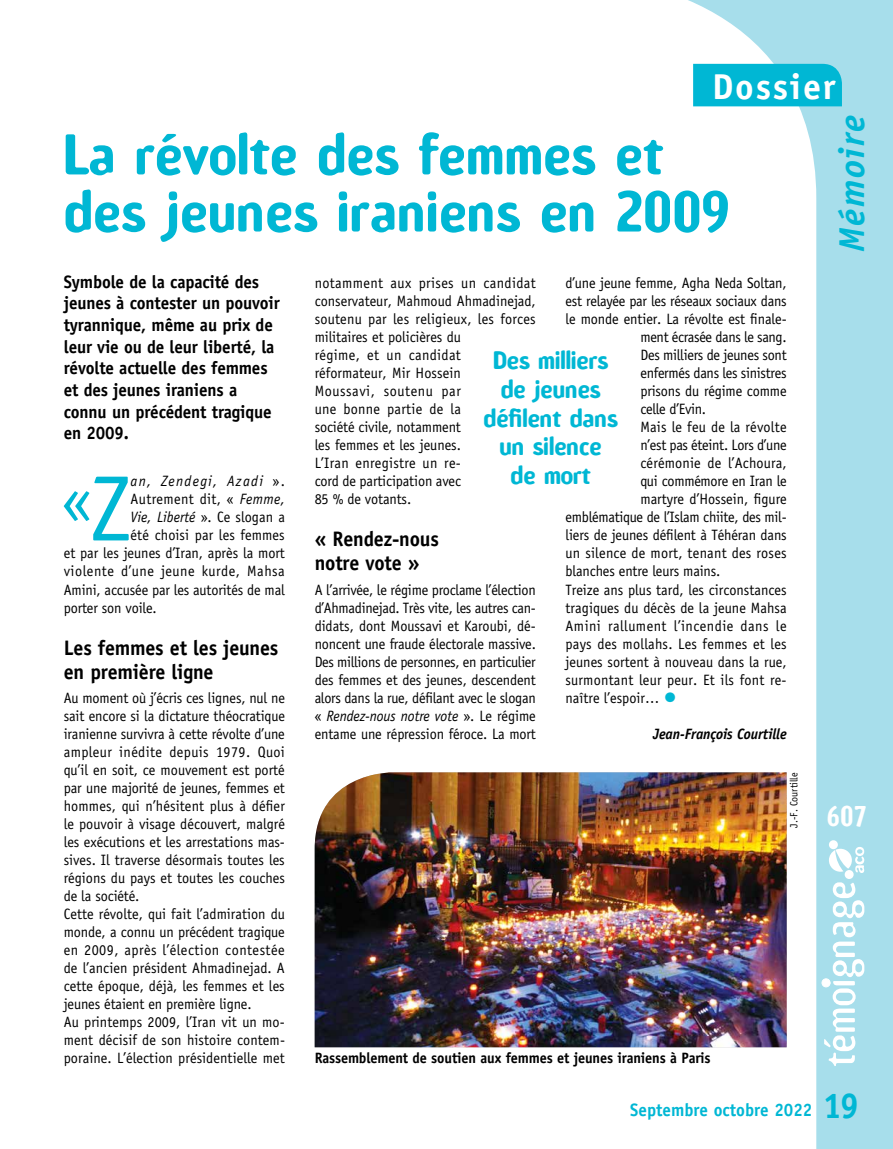
<style>
.page{position:relative;width:893px;height:1149px;background:#fff}
.page>*{position:absolute;margin:0;border:0;box-sizing:border-box;transform-origin:0 0}
.t1{font:65.1px "Officina Sans";color:#00b7d4;scale:.95 1}
.t2{font:700 54px/57px "Amoebia";letter-spacing:.01em;color:#00b7d4;scale:.95 1}
.t3{font:700 36px "Officina Sans";letter-spacing:.05em;color:#fff}
.t4{font:italic 700 36px "Officina Sans";letter-spacing:.05em;color:#00b7d4}
.t5{font:700 36px "Officina Sans";color:#00b7d4;scale:.95 1}
.t6{font:700 27px "Amoebia";color:#fff;scale:.85 1}
.t7{font:700 24px/28.8px "Amoebia";color:#00b7d4;text-align:center;scale:.95 1}
.t8{font:700 21px/24px "Officina Sans";letter-spacing:-.01em;color:#000;scale:.95 1}
.t9{font:700 18px/21.6px "Officina Sans";letter-spacing:-.01em;color:#000;scale:.95 1}
.t10{font:700 18px "Officina Sans";color:#00b7d4;scale:.95 1}
.t11{font:15px/18px "Officina Sans";color:#000;scale:.95 1}
.t12{font:15px "Officina Sans";letter-spacing:-.02em;color:#000;scale:.95 1}
.t13{font:700 15px "Officina Sans";letter-spacing:-.01em;color:#000;scale:.95 1}
.t14{font:15px "Officina Sans";letter-spacing:.03em;color:#000;scale:.95 1}
.t15{font:15px "Officina Sans";letter-spacing:.035em;color:#000;scale:.95 1}
.t16{font:italic 15px "Officina Sans";letter-spacing:.005em;color:#000;scale:.95 1}
.t17{font:15px "Officina Sans";letter-spacing:-.025em;color:#000;scale:.95 1}
.t18{font:italic 700 15px "Officina Sans";letter-spacing:-.01em;color:#000;scale:.95 1}
.t19{font:15px "Officina Sans";letter-spacing:.025em;color:#000;scale:.95 1}
.t20{font:italic 15px "Officina Sans";letter-spacing:.09em;color:#000;scale:.95 1}
.t21{font:10.5px "Officina Sans";color:#000;scale:.95 1}
.s1{font-size:93px}
.s2{font-style:normal}
.s3{font-size:27px;color:#00b7d4}
.s4{font-style:italic}
</style>
<div class="page">
<svg style="left:575px;top:0;width:318px;height:1148px"></svg>
<svg style="left:824px;top:882px;width:40px;height:183px"></svg>
<div style="left:845px;top:869px;width:9px;height:9px;border:2px solid #fff;border-radius:50%"></div>
<div style="left:829px;top:840px;width:9px;height:8px;border:2px solid #fff;border-radius:50%"></div>
<div style="left:846px;top:870px;width:7px;height:7px;background:#fff;border-radius:50%"></div>
<div style="left:830px;top:841px;width:7px;height:7px;background:#fff;border-radius:50%"></div>
<svg style="left:829px;top:846px;width:35px;height:26px"></svg>
<div style="left:822px;top:978px;width:8px;height:8px;background:#fff;border-radius:50%"></div>
<div style="left:821px;top:978px;width:9px;height:9px;border:1px solid #fff;border-radius:50%"></div>
<div style="left:693px;top:64px;width:149px;height:42px;background:#00b7d4"></div>
<img style="left:315px;top:772px;width:472px;height:274px">
<h3 class="t3" style="left:712px;top:64px;width:125px">Dossier</h3>
<h2 class="t2" style="left:64px;top:127px;width:702px">La révolte des femmes et des jeunes iraniens en 2009</h2>
<p class="t9" style="left:64px;top:270px;width:229px">Symbole de la capacité des jeunes à contester un pouvoir tyrannique, même au prix de leur vie ou de leur liberté, la révolte actuelle des femmes et des jeunes iraniens a connu un précédent tragique en 2009.</p>
<h1 class="t1" style="left:62px;top:461px;width:73px">«<span class="s1">Z</span></h1>
<p class="t20" style="left:131px;top:472px;width:164px">an, Zendegi, Azadi <span class="s2">».</span></p>
<p class="t11" style="left:566px;top:274px;width:234px">d’une jeune femme, Agha Neda Soltan,</p>
<p class="t12" style="left:566px;top:292px;width:234px">est relayée par les réseaux sociaux dans</p>
<p class="t11" style="left:566px;top:310px;width:234px">le monde entier. La révolte est finale-</p>
<p class="t17" style="left:640px;top:328px;width:155px">ment écrasée dans le sang.</p>
<p class="t12" style="left:640px;top:346px;width:155px">Des milliers de jeunes sont</p>
<p class="t12" style="left:640px;top:364px;width:155px">enfermés dans les sinistres</p>
<p class="t11" style="left:640px;top:382px;width:155px">prisons du régime comme</p>
<p class="t12" style="left:640px;top:400px;width:71px">celle d’Evin.</p>
<p class="t11" style="left:640px;top:418px;width:155px">Mais le feu de la révolte</p>
<p class="t12" style="left:640px;top:436px;width:156px">n’est pas éteint. Lors d’une</p>
<p class="t11" style="left:640px;top:454px;width:156px">cérémonie de l’Achoura,</p>
<p class="t12" style="left:640px;top:472px;width:155px">qui commémore en Iran le</p>
<p class="t11" style="left:640px;top:490px;width:156px">martyre d’Hossein, figure</p>
<p class="t12" style="left:566px;top:508px;width:234px">emblématique de l’Islam chiite, des mil-</p>
<p class="t11" style="left:566px;top:526px;width:234px">liers de jeunes défilent à Téhéran dans</p>
<p class="t11" style="left:566px;top:544px;width:234px">un silence de mort, tenant des roses</p>
<p class="t11" style="left:566px;top:562px;width:165px">blanches entre leurs mains.</p>
<p class="t11" style="left:566px;top:580px;width:234px">Treize ans plus tard, les circonstances</p>
<p class="t11" style="left:566px;top:598px;width:234px">tragiques du décès de la jeune Mahsa</p>
<p class="t14" style="left:566px;top:616px;width:234px">Amini rallument l’incendie dans le</p>
<p class="t11" style="left:566px;top:634px;width:234px">pays des mollahs. Les femmes et les</p>
<p class="t11" style="left:566px;top:652px;width:234px">jeunes sortent à nouveau dans la rue,</p>
<p class="t11" style="left:566px;top:670px;width:234px">surmontant leur peur. Et ils font re-</p>
<p class="t11" style="left:566px;top:688px;width:119px">naître l’espoir… <span class="s3">•</span></p>
<p class="t18" style="left:653px;top:724px;width:143px">Jean-François Courtille</p>
<p class="t11" style="left:315px;top:274px;width:234px">notamment aux prises un candidat conservateur, Mahmoud Ahmadinejad, soutenu par les religieux, les forces militaires et policières du<br>régime, et un candidat réformateur, Mir Hossein<br>Moussavi, soutenu par<br>une bonne partie de la<br>société civile, notamment<br>les femmes et les jeunes.<br>L’Iran enregistre un re-<br>cord de participation avec<br>85 % de votants.</p>
<h3 class="t8" style="left:315px;top:527px;width:132px">« Rendez-nous notre vote »</h3>
<p class="t11" style="left:315px;top:580px;width:234px;text-align:justify">A l’arrivée, le régime proclame l’élection d’Ahmadinejad. Très vite, les autres can&shy;didats, dont Moussavi et Karoubi, dé&shy;noncent une fraude électorale massive.<br>Des millions de personnes, en particulier des femmes et des jeunes, descendent alors dans la rue, défilant avec le slogan « <span class="s4">Rendez-nous notre vote</span> ». Le régime entame une répression féroce. La mort</p>
<h3 class="t7" style="left:483px;top:346px;width:143px">Des milliers de jeunes défilent dans un silence<br>de mort</h3>
<p class="t19" style="left:131px;top:490px;width:164px">Autrement dit, « <span class="s4">Femme,</span></p>
<p class="t16" style="left:131px;top:508px;width:164px">Vie, Liberté <span class="s2">». Ce slogan a</span></p>
<p class="t11" style="left:131px;top:526px;width:164px">été choisi par les femmes</p>
<p class="t11" style="left:64px;top:544px;width:234px">et par les jeunes d’Iran, après la mort</p>
<p class="t15" style="left:64px;top:562px;width:234px">violente d’une jeune kurde, Mahsa</p>
<p class="t11" style="left:64px;top:580px;width:234px">Amini, accusée par les autorités de mal</p>
<p class="t11" style="left:64px;top:598px;width:99px">porter son voile.</p>
<h3 class="t8" style="left:64px;top:635px;width:227px">Les femmes et les jeunes en première ligne</h3>
<p class="t11" style="left:64px;top:688px;width:234px">Au moment où j’écris ces lignes, nul ne sait encore si la dictature théocratique iranienne survivra à cette révolte d’une ampleur inédite depuis 1979. Quoi qu’il en soit, ce mouvement est porté par une majorité de jeunes, femmes et hommes, qui n’hésitent plus à défier le pouvoir à visage découvert, malgré les exécutions et les arrestations mas&shy;sives. Il traverse désormais toutes les régions du pays et toutes les couches de la société.<br>Cette révolte, qui fait l’admiration du monde, a connu un précédent tragique en 2009, après l’élection contestée de l’ancien président Ahmadinejad. A cette époque, déjà, les femmes et les jeunes étaient en première ligne.<br>Au printemps 2009, l’Iran vit un mo&shy;ment décisif de son histoire contem&shy;poraine. L’élection présidentielle met</p>
<p class="t21" style="left:788px;top:827px;width:60px;rotate:-90deg">J.-F. Courtille</p>
<p class="t13" style="left:315px;top:1048px;width:418px">Rassemblement de soutien aux femmes et jeunes iraniens à Paris</p>
<p class="t10" style="left:630px;top:1098px;width:193px">Septembre octobre 2022</p>
<h3 class="t4" style="left:830px;top:252px;width:139px;rotate:-90deg">Mémoire</h3>
<h3 class="t6" style="left:827px;top:801px;width:47px">607</h3>
<h3 class="t5" style="left:823px;top:1082px;width:40px">19</h3>
</div>
